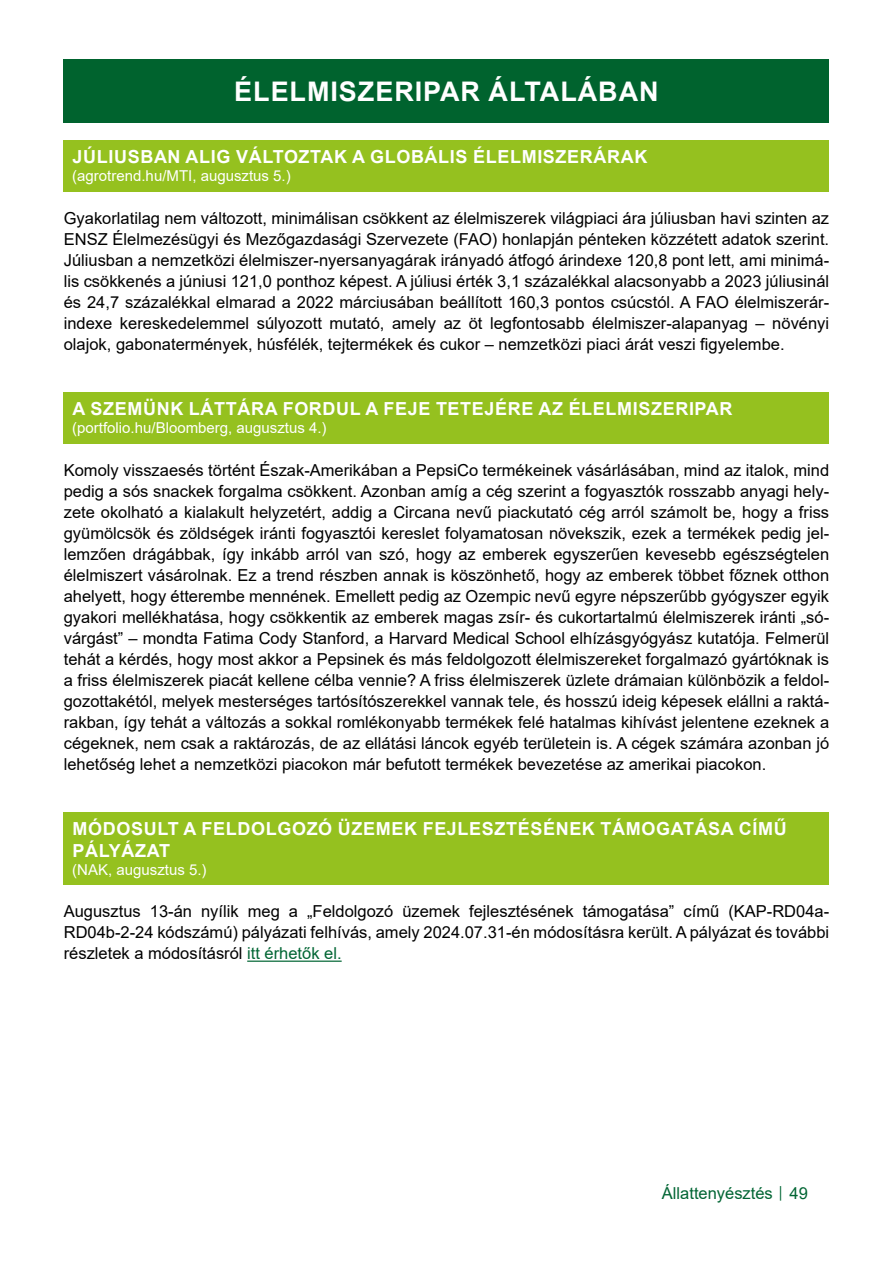
<style>
.page{position:relative;width:893px;height:1263px;background:#fff}
.page>*{position:absolute;margin:0;border:0;box-sizing:border-box;transform-origin:0 0}
.Cím_01{font:700 27px "Arial";letter-spacing:.035em;color:#fff}
.Cím_02{font:700 18px/21.6px "Arial";letter-spacing:.035em;color:#fff}
.Szoveg{font:16.5px/21px "Arial";color:#000;text-align:justify}
.t1{font:16.5px "Arial";color:#006533}
.Cím_03{font:15px "Arial";color:#fff}
.s1{color:#006533}
.s2{font-size:12px}
</style>
<div class="page">
<div style="left:64px;top:60px;width:765px;height:63px;background:#00632e"></div>
<div style="left:64px;top:140px;width:765px;height:51px;background:#95c11f"></div>
<div style="left:64px;top:392px;width:765px;height:51px;background:#95c11f"></div>
<hr style="left:247px;top:960px;width:95px;height:2px;background:#006533">
<div style="left:64px;top:812px;width:765px;height:73px;background:#95c11f"></div>
<p class="Cím_01" style="left:234px;top:73px;width:426px">ÉLELMISZERIPAR ÁLTALÁBAN</p>
<p class="Cím_02" style="left:73px;top:146px;width:576px">JÚLIUSBAN ALIG VÁLTOZTAK A GLOBÁLIS ÉLELMISZERÁRAK</p>
<p class="Cím_03" style="left:72px;top:166px;width:220px">(agrotrend.hu/MTI, augusztus 5.)</p>
<p class="Szoveg" style="left:64px;top:208px;width:767px">Gyakorlatilag nem változott, minimálisan csökkent az élelmiszerek világpiaci ára júliusban havi szinten az ENSZ Élelmezésügyi és Mezőgazdasági Szervezete (FAO) honlapján pénteken közzétett adatok szerint.<br>Júliusban a nemzetközi élelmiszer-nyersanyagárak irányadó átfogó árindexe 120,8 pont lett, ami minimá&shy;lis csökkenés a júniusi 121,0 ponthoz képest. A júliusi érték 3,1 százalékkal alacsonyabb a 2023 júliusinál és 24,7 százalékkal elmarad a 2022 márciusában beállított 160,3 pontos csúcstól. A FAO élelmiszerár&shy;indexe kereskedelemmel súlyozott mutató, amely az öt legfontosabb élelmiszer-alapanyag – növényi olajok, gabonatermények, húsfélék, tejtermékek és cukor – nemzetközi piaci árát veszi figyelembe.</p>
<p class="Cím_02" style="left:73px;top:398px;width:661px">A SZEMÜNK LÁTTÁRA FORDUL A FEJE TETEJÉRE AZ ÉLELMISZERIPAR</p>
<p class="Cím_03" style="left:72px;top:418px;width:256px">(portfolio.hu/Bloomberg, augusztus 4.)</p>
<p class="Szoveg" style="left:64px;top:460px;width:767px">Komoly visszaesés történt Észak-Amerikában a PepsiCo termékeinek vásárlásában, mind az italok, mind pedig a sós snackek forgalma csökkent. Azonban amíg a cég szerint a fogyasztók rosszabb anyagi hely&shy;zete okolható a kialakult helyzetért, addig a Circana nevű piackutató cég arról számolt be, hogy a friss gyümölcsök és zöldségek iránti fogyasztói kereslet folyamatosan növekszik, ezek a termékek pedig jel&shy;lemzően drágábbak, így inkább arról van szó, hogy az emberek egyszerűen kevesebb egészségtelen élelmiszert vásárolnak. Ez a trend részben annak is köszönhető, hogy az emberek többet főznek otthon ahelyett, hogy étterembe mennének. Emellett pedig az Ozempic nevű egyre népszerűbb gyógyszer egyik gyakori mellékhatása, hogy csökkentik az emberek magas zsír- és cukortartalmú élelmiszerek iránti „só&shy;várgást” – mondta Fatima Cody Stanford, a Harvard Medical School elhízásgyógyász kutatója. Felmerül tehát a kérdés, hogy most akkor a Pepsinek és más feldolgozott élelmiszereket forgalmazó gyártóknak is a friss élelmiszerek piacát kellene célba vennie? A friss élelmiszerek üzlete drámaian különbözik a feldol&shy;gozottakétól, melyek mesterséges tartósítószerekkel vannak tele, és hosszú ideig képesek elállni a raktá&shy;rakban, így tehát a változás a sokkal romlékonyabb termékek felé hatalmas kihívást jelentene ezeknek a cégeknek, nem csak a raktározás, de az ellátási láncok egyéb területein is. A cégek számára azonban jó lehetőség lehet a nemzetközi piacokon már befutott termékek bevezetése az amerikai piacokon.</p>
<p class="Cím_02" style="left:73px;top:818px;width:716px">MÓDOSULT A FELDOLGOZÓ ÜZEMEK FEJLESZTÉSÉNEK TÁMOGATÁSA CÍMŰ<br>PÁLYÁZAT</p>
<p class="Cím_03" style="left:72px;top:859px;width:136px">(NAK, augusztus 5.)</p>
<p class="Szoveg" style="left:64px;top:901px;width:767px">Augusztus 13-án nyílik meg a „Feldolgozó üzemek fejlesztésének támogatása” című (KAP-RD04a-RD04b-2-24 kódszámú) pályázati felhívás, amely 2024.07.31-én módosításra került. A pályázat és további részletek a módosításról <span class="s1">itt érhetők el.</span></p>
<p class="t1" style="left:662px;top:1182px;width:147px">Állattenyésztés <span class="s2">│</span> 49</p>
</div>
